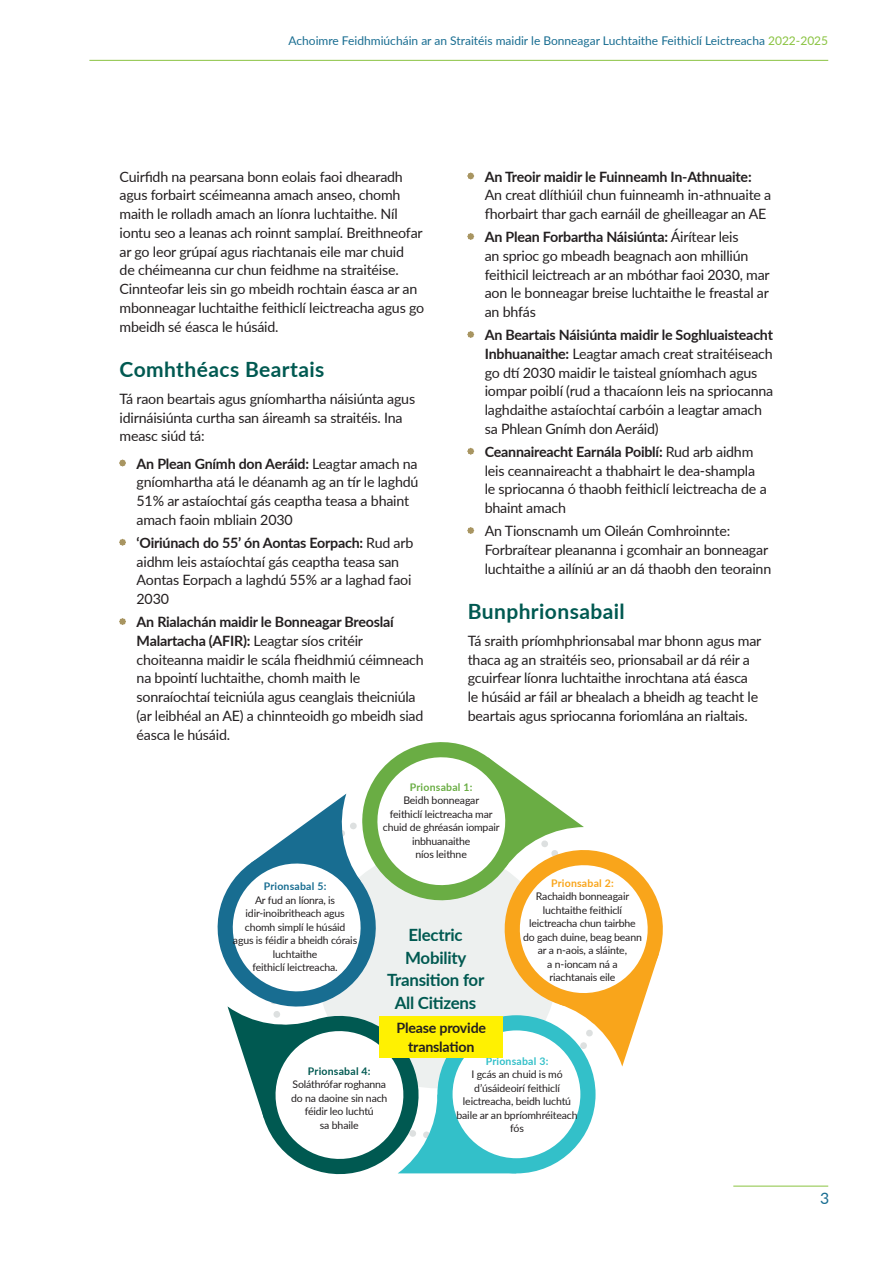
<style>
.page{position:relative;width:893px;height:1263px;background:#fff}
.page>*{position:absolute;margin:0;border:0;box-sizing:border-box;transform-origin:0 0}
.t1{font:700 21px "Lato";letter-spacing:.02em;color:#005951}
.t2{font:700 16.95px/22.5px "Lato";letter-spacing:-.015em;color:#005951;text-align:center}
.t3{font:15.75px "Lato";color:#186d91}
.t4{font:14.25px/18.8px "Lato";letter-spacing:-.015em;color:#231f20}
.t5{font:700 14.25px/18.8px "Lato";letter-spacing:-.015em;color:#231f20;text-align:center}
.t6{font:12px "Lato";color:#186d91}
.t7{font:10.5px/13.5px "Lato";letter-spacing:-.015em;color:#231f20;text-align:center}
.t8{font:700 10.5px "Lato";letter-spacing:.02em;color:#6aad44}
.t9{font:700 10.5px "Lato";letter-spacing:.02em;color:#f9a51b}
.t10{font:700 10.5px "Lato";letter-spacing:.02em;color:#33c0c9}
.t11{font:700 10.5px "Lato";letter-spacing:.02em;color:#005951}
.t12{font:700 10.5px "Lato";letter-spacing:.02em;color:#186d91}
.s1{color:#8ac341}
.s2{font-weight:700}
</style>
<div class="page">
<hr style="left:89px;top:60px;width:739px;height:1px;background:#8ac341">
<hr style="left:733px;top:1186px;width:95px;height:1px;background:#8ac341">
<svg style="left:217px;top:742px;width:446px;height:433px"></svg>
<div style="left:380px;top:1016px;width:123px;height:41px;background:#fff101"></div>
<p class="t6" style="left:288px;top:32px;width:541px">Achoimre Feidhmiúcháin ar an Straitéis maidir le Bonneagar Luchtaithe Feithiclí Leictreacha <span class="s1">2022-2025</span></p>
<p class="t4" style="left:120px;top:166px;width:306px">Cuirfidh na pearsana bonn eolais faoi dhearadh agus forbairt scéimeanna amach anseo, chomh maith le rolladh amach an líonra luchtaithe. Níl iontu seo a leanas ach roinnt samplaí. Breithneofar ar go leor grúpaí agus riachtanais eile mar chuid<br>de chéimeanna cur chun feidhme na straitéise.<br>Cinnteofar leis sin go mbeidh rochtain éasca ar an mbonneagar luchtaithe feithiclí leictreacha agus go mbeidh sé éasca le húsáid.</p>
<h1 class="t1" style="left:120px;top:353px;width:206px">Comhthéacs Beartais</h1>
<p class="t4" style="left:120px;top:389px;width:297px">Tá raon beartais agus gníomhartha náisiúnta agus idirnáisiúnta curtha san áireamh sa straitéis. Ina measc siúd tá:</p>
<p class="t4" style="left:137px;top:453px;width:283px"><span class="s2">An Plean Gnímh don Aeráid:</span> Leagtar amach na gníomhartha atá le déanamh ag an tír le laghdú 51% ar astaíochtaí gás ceaptha teasa a bhaint amach faoin mbliain 2030</p>
<p class="t4" style="left:137px;top:533px;width:278px"><span class="s2">‘Oiriúnach do 55’ ón Aontas Eorpach:</span> Rud arb aidhm leis astaíochtaí gás ceaptha teasa san Aontas Eorpach a laghdú 55% ar a laghad faoi 2030</p>
<p class="t4" style="left:137px;top:612px;width:289px"><span class="s2">An Rialachán maidir le Bonneagar Breoslaí Malartacha (AFIR):</span> Leagtar síos critéir choiteanna maidir le scála fheidhmiú céimneach na bpointí luchtaithe, chomh maith le sonraíochtaí teicniúla agus ceanglais theicniúla (ar leibhéal an AE) a chinnteoidh go mbeidh siad éasca le húsáid.</p>
<p class="t5" style="left:485px;top:166px;width:268px">An Treoir maidir le Fuinneamh In-Athnuaite:</p>
<p class="t4" style="left:485px;top:185px;width:288px">An creat dlíthiúil chun fuinneamh in-athnuaite a fhorbairt thar gach earnáil de gheilleagar an AE</p>
<p class="t4" style="left:485px;top:227px;width:286px"><span class="s2">An Plean Forbartha Náisiúnta:</span> Áirítear leis<br>an sprioc go mbeadh beagnach aon mhilliún feithicil leictreach ar an mbóthar faoi 2030, mar aon le bonneagar breise luchtaithe le freastal ar an bhfás</p>
<p class="t4" style="left:485px;top:325px;width:290px"><span class="s2">An Beartais Náisiúnta maidir le Soghluaisteacht Inbhuanaithe:</span> Leagtar amach creat straitéiseach go dtí 2030 maidir le taisteal gníomhach agus iompar poiblí (rud a thacaíonn leis na spriocanna laghdaithe astaíochtaí carbóin a leagtar amach sa Phlean Gnímh don Aeráid)</p>
<p class="t4" style="left:485px;top:442px;width:283px"><span class="s2">Ceannaireacht Earnála Poiblí:</span> Rud arb aidhm leis ceannaireacht a thabhairt le dea-shampla le spriocanna ó thaobh feithiclí leictreacha de a bhaint amach</p>
<p class="t4" style="left:485px;top:521px;width:288px">An Tionscnamh um Oileán Comhroinnte:<br>Forbraítear pleananna i gcomhair an bonneagar luchtaithe a ailíniú ar an dá thaobh den teorainn</p>
<h1 class="t1" style="left:468px;top:595px;width:159px">Bunphrionsabail</h1>
<p class="t4" style="left:468px;top:631px;width:295px">Tá sraith príomhphrionsabal mar bhonn agus mar thaca ag an straitéis seo, prionsabail ar dá réir a gcuirfear líonra luchtaithe inrochtana atá éasca le húsáid ar fáil ar bhealach a bheidh ag teacht le beartais agus spriocanna foriomlána an rialtais.</p>
<p class="t12" style="left:264px;top:878px;width:64px">Prionsabal 5:</p>
<p class="t7" style="left:233px;top:892px;width:126px">Ar fud an líonra, is idir-inoibritheach agus chomh simplí le húsáid<br>agus is féidir a bheidh córais luchtaithe<br>feithiclí leictreacha.</p>
<p class="t8" style="left:410px;top:779px;width:64px">Prionsabal 1:</p>
<p class="t7" style="left:383px;top:793px;width:118px">Beidh bonneagar<br>feithiclí leictreacha mar chuid de ghréasán iompair inbhuanaithe<br>níos leithne</p>
<p class="t2" style="left:387px;top:923px;width:99px">Electric<br>Mobility<br>Transition for<br>All Citizens</p>
<p class="t5" style="left:396px;top:1018px;width:91px">Please provide translation</p>
<p class="t9" style="left:551px;top:875px;width:64px">Prionsabal 2:</p>
<p class="t7" style="left:523px;top:889px;width:120px">Rachaidh bonneagair luchtaithe feithiclí leictreacha chun tairbhe do gach duine, beag beann ar a n-aois, a sláinte,<br>a n-ioncam ná a riachtanais eile</p>
<p class="t11" style="left:308px;top:1063px;width:64px">Prionsabal 4:</p>
<p class="t7" style="left:291px;top:1077px;width:98px">Soláthrófar roghanna do na daoine sin nach féidir leo luchtú<br>sa bhaile</p>
<p class="t10" style="left:486px;top:1053px;width:64px">Prionsabal 3:</p>
<p class="t7" style="left:456px;top:1067px;width:123px">I gcás an chuid is mó d’úsáideoirí feithiclí leictreacha, beidh luchtú baile ar an bpríomhréiteach fós</p>
<p class="t3" style="left:820px;top:1187px;width:11px">3</p>
</div>
